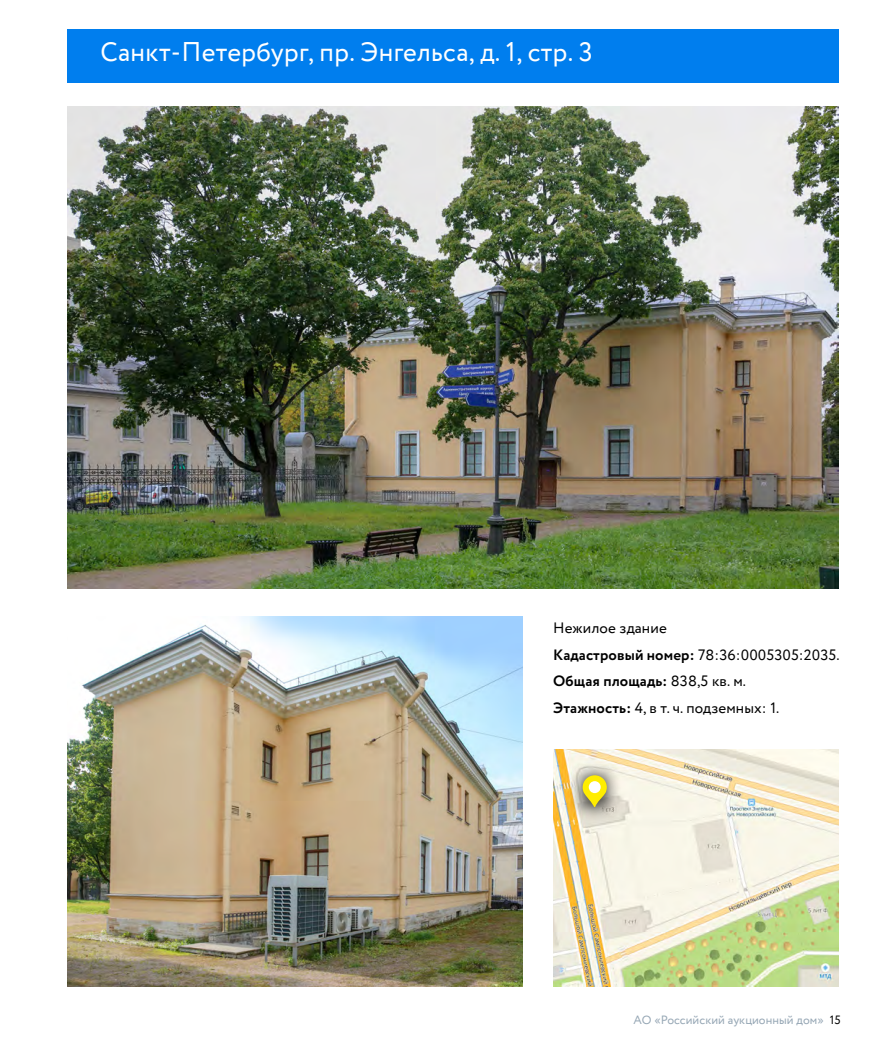
<style>
.page{position:relative;width:893px;height:1063px;background:#fff}
.page>*{position:absolute;margin:0;border:0;box-sizing:border-box;transform-origin:0 0}
.text_basic{font:27px "Circe";letter-spacing:.015em;color:#fff}
.text_basic-2{font:15px "Circe";letter-spacing:.01em;color:#000}
.text_basic-3{font:700 15px "Circe";letter-spacing:.01em;color:#000}
.t1{font:12px "Circe";letter-spacing:.005em;color:#96a7b5}
.s1{font-weight:700}
.s2{font-weight:400}
.s3{color:#000}
</style>
<div class="page">
<div style="left:67px;top:30px;width:772px;height:53px;background:#007eee"></div>
<img style="left:68px;top:617px;width:454px;height:369px">
<img style="left:68px;top:106px;width:771px;height:482px">
<img style="left:554px;top:749px;width:285px;height:237px">
<div style="left:568px;top:761px;width:53px;height:60px;background:#000;opacity:.75"></div>
<svg style="left:583px;top:775px;width:24px;height:32px"></svg>
<div style="left:589px;top:781px;width:12px;height:12px;background:#fff;border-radius:50%"></div>
<p class="text_basic" style="left:100px;top:34px;width:494px">Санкт-Петербург, пр. Энгельса, д. 1, стр. 3</p>
<p class="text_basic-2" style="left:553px;top:618px;width:115px">Нежилое здание</p>
<p class="text_basic-2" style="left:553px;top:645px;width:288px"><span class="s1">Кадастровый номер:</span> 78:36:0005305:2035.</p>
<p class="text_basic-3" style="left:553px;top:671px;width:194px">Общая площадь: <span class="s2">838,5 кв. м.</span></p>
<p class="text_basic-2" style="left:553px;top:698px;width:228px"><span class="s1">Этажность:</span> 4, в т. ч. подземных: 1.</p>
<p class="t1" style="left:634px;top:1012px;width:208px">АО «Российский аукционный дом» <span class="s3">15</span></p>
</div>
